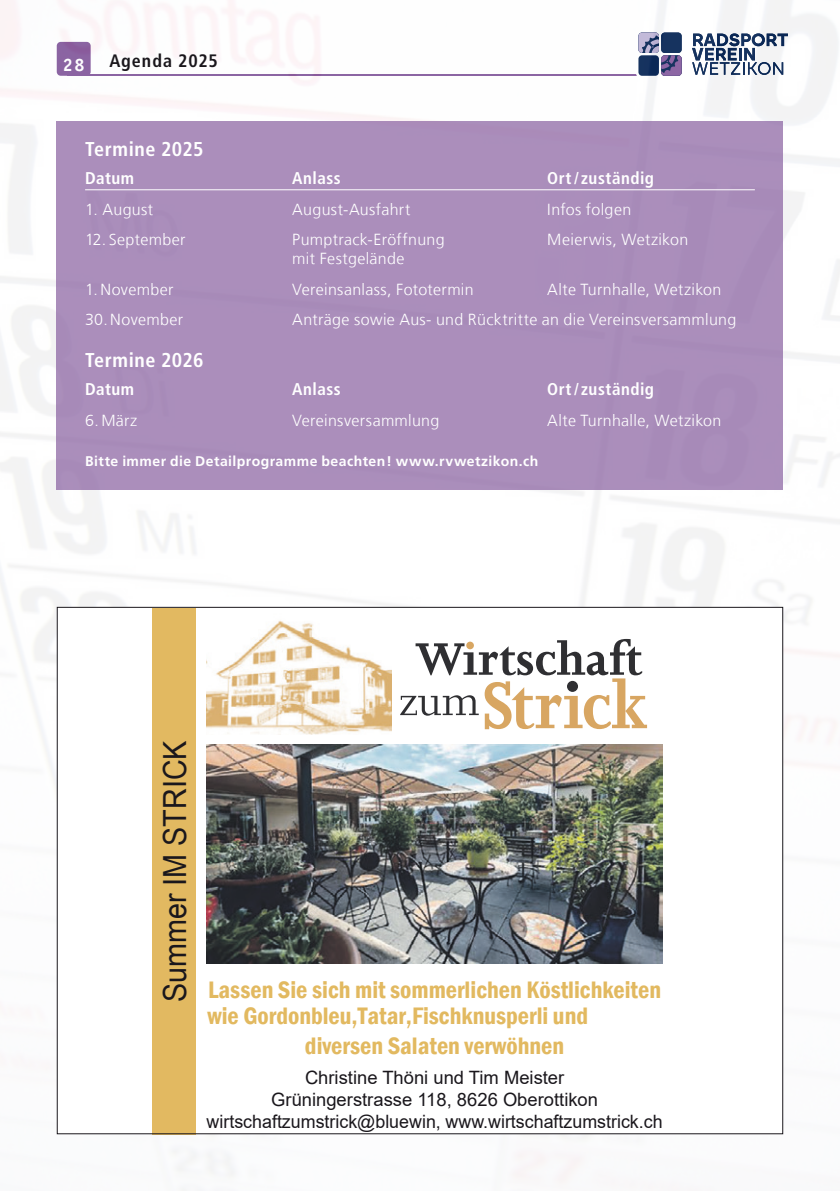
<style>
.page{position:relative;width:840px;height:1191px;background:#fff}
.page>*{position:absolute;margin:0;border:0;box-sizing:border-box;transform-origin:0 0}
.t1{font:31.8px "Arial Narrow";color:#1a171c;scale:1.1 1}
.t2{font:600 condensed 24.4px/26.8px "Franklin Gothic";color:#e2b960}
.t3{font:700 condensed 20px "Frutiger LT Com";letter-spacing:.03em;color:#fff}
.t4{font:18.4px/22px "Arial";color:#1a171c;text-align:center}
.t5{font:700 condensed 18px "Frutiger LT Com";letter-spacing:.05em;color:#1a171c}
.t6{font:700 18px "Officina Serif Std";color:#fff}
.t7{font:700 condensed 17px "Frutiger LT Com";letter-spacing:.03em;color:#fff}
.t8{font:300 16px "Frutiger LT Com";letter-spacing:.02em;color:#fff}
.t9{font:700 14px "Frutiger LT Com";letter-spacing:.035em;color:#fff}
</style>
<div class="page">
<img style="left:0;top:0;width:839px;height:1191px">
<div style="left:57px;top:122px;width:725px;height:368px;background:#ab8ebb"></div>
<hr style="left:85px;top:189px;width:669px;height:1px;background:#fff">
<div style="left:57px;top:607px;width:725px;height:526px;background:#fff"></div>
<svg style="left:400px;top:639px;width:246px;height:90px"></svg>
<div style="left:466px;top:641px;width:7px;height:8px;background:#d8a662;border-radius:50%"></div>
<div style="left:566px;top:681px;width:11px;height:11px;background:#2f2f32;border-radius:50%"></div>
<div style="left:152px;top:608px;width:43px;height:526px;background:#e2b961"></div>
<img style="left:207px;top:745px;width:454px;height:218px">
<img style="left:206px;top:620px;width:185px;height:114px">
<img style="left:839px;top:159px;width:1px;height:498px">
<p class="t6" style="left:63px;top:53px;width:23px">28</p>
<p class="t5" style="left:109px;top:50px;width:110px">Agenda 2025</p>
<p class="t3" style="left:85px;top:138px;width:120px">Termine 2025</p>
<p class="t7" style="left:85px;top:168px;width:51px">Datum</p>
<p class="t7" style="left:292px;top:168px;width:50px">Anlass</p>
<p class="t7" style="left:547px;top:168px;width:108px">Ort/ zuständig</p>
<p class="t8" style="left:85px;top:200px;width:69px">1. August</p>
<p class="t8" style="left:292px;top:200px;width:119px">August-Ausfahrt</p>
<p class="t8" style="left:547px;top:200px;width:85px">Infos folgen</p>
<p class="t8" style="left:85px;top:230px;width:102px">12. September</p>
<p class="t8" style="left:292px;top:230px;width:154px">Pumptrack-Eröffnung</p>
<p class="t8" style="left:547px;top:230px;width:142px">Meierwis, Wetzikon</p>
<p class="t8" style="left:292px;top:249px;width:114px">mit Festgelände</p>
<p class="t8" style="left:85px;top:280px;width:90px">1.November</p>
<p class="t8" style="left:292px;top:280px;width:183px">Vereinsanlass, Fototermin</p>
<p class="t8" style="left:547px;top:280px;width:175px">Alte Turnhalle, Wetzikon</p>
<p class="t8" style="left:85px;top:310px;width:100px">30.November</p>
<p class="t8" style="left:292px;top:310px;width:445px">Anträge sowie Aus- und Rücktritte an die Vereinsversammlung</p>
<p class="t3" style="left:85px;top:348px;width:120px">Termine 2026</p>
<p class="t7" style="left:85px;top:379px;width:51px">Datum</p>
<p class="t7" style="left:292px;top:379px;width:50px">Anlass</p>
<p class="t7" style="left:547px;top:379px;width:108px">Ort/ zuständig</p>
<p class="t8" style="left:85px;top:411px;width:54px">6. März</p>
<p class="t8" style="left:292px;top:411px;width:149px">Vereinsversammlung</p>
<p class="t8" style="left:547px;top:411px;width:175px">Alte Turnhalle, Wetzikon</p>
<p class="t9" style="left:85px;top:452px;width:454px">Bitte immer die Detailprogramme beachten! www.rvwetzikon.ch</p>
<h1 class="t1" style="left:151px;top:1002px;width:239px;rotate:-90deg">Summer IM STRICK</h1>
<h2 class="t2" style="left:207px;top:975px;width:455px">Lassen Sie sich mit sommerlichen Köstlichkeiten wie Gordonbleu,Tatar,Fischknusperli und</h2>
<h2 class="t2" style="left:305px;top:1032px;width:260px">diversen Salaten verwöhnen</h2>
<p class="t4" style="left:206px;top:1066px;width:457px">Christine Thöni und Tim Meister<br>Grüningerstrasse 118, 8626 Oberottikon wirtschaftzumstrick@bluewin, www.wirtschaftzumstrick.ch</p>
</div>
